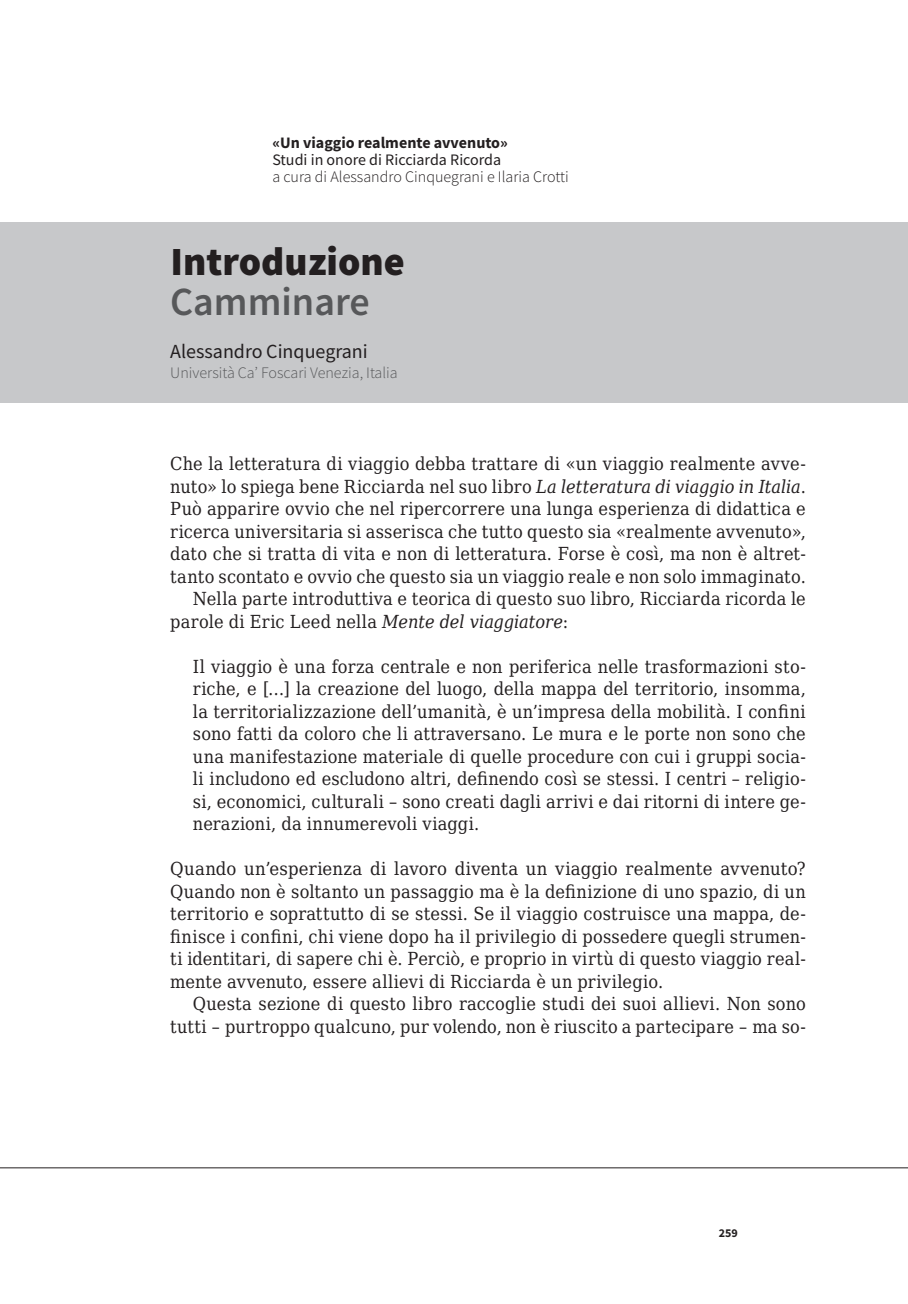
<style>
.page{position:relative;width:908px;height:1304px;background:#fff}
.page>*{position:absolute;margin:0;border:0;box-sizing:border-box;transform-origin:0 0}
.t1{font:900 40px "Source Sans Pro";color:#231f20}
.t2{font:600 40px "Source Sans Pro";color:#57585a}
.t3{font:20px "Source Sans Pro";color:#231f20}
.t4{font:18px/22.4px "DejaVu Serif Condensed";letter-spacing:.015em;color:#231f20;text-align:justify}
.t5{font:300 16px "Source Sans Pro";color:#231f20}
.t6{font:300 16px "Source Sans Pro";color:#57585a}
.t7{font:16px "Source Sans Pro";color:#231f20}
.t8{font:700 16px "Source Sans Pro";color:#231f20}
.t9{font:700 12px "Source Sans Pro";color:#231f20}
.s1{font-style:italic}
</style>
<div class="page">
<hr style="left:0;top:1167px;width:907px;height:1px;background:#231f20">
<div style="left:0;top:223px;width:907px;height:180px;background:#c7c8ca"></div>
<p class="t8" style="left:272px;top:132px;width:237px">«Un viaggio realmente avvenuto»</p>
<p class="t7" style="left:272px;top:150px;width:230px">Studi in onore di Ricciarda Ricorda</p>
<p class="t5" style="left:272px;top:167px;width:298px">a cura di Alessandro Cinquegrani e Ilaria Crotti</p>
<h1 class="t1" style="left:170px;top:234px;width:236px">Introduzione</h1>
<h1 class="t2" style="left:170px;top:276px;width:201px">Camminare</h1>
<p class="t3" style="left:170px;top:339px;width:199px">Alessandro Cinquegrani</p>
<p class="t6" style="left:170px;top:363px;width:229px">Università Ca’ Foscari Venezia, Italia</p>
<p class="t4" style="left:170px;top:452px;width:636px">Che la letteratura di viaggio debba trattare di «un viaggio realmente avve-</p>
<p class="t4" style="left:170px;top:475px;width:636px">nuto» lo spiega bene Ricciarda nel suo libro <span class="s1">La letteratura di viaggio in Italia</span>.</p>
<p class="t4" style="left:170px;top:497px;width:636px">Può apparire ovvio che nel ripercorrere una lunga esperienza di didattica e</p>
<p class="t4" style="left:170px;top:520px;width:636px">ricerca universitaria si asserisca che tutto questo sia «realmente avvenuto»,</p>
<p class="t4" style="left:170px;top:542px;width:636px">dato che si tratta di vita e non di letteratura. Forse è così, ma non è altret-</p>
<p class="t4" style="left:170px;top:565px;width:636px">tanto scontato e ovvio che questo sia un viaggio reale e non solo immaginato.</p>
<p class="t4" style="left:193px;top:587px;width:614px">Nella parte introduttiva e teorica di questo suo libro, Ricciarda ricorda le</p>
<p class="t4" style="left:170px;top:610px;width:399px">parole di Eric Leed nella <span class="s1">Mente del viaggiatore</span>:</p>
<p class="t4" style="left:193px;top:655px;width:614px">Il viaggio è una forza centrale e non periferica nelle trasformazioni sto&shy;riche, e […] la creazione del luogo, della mappa del territorio, insomma, la territorializzazione dell’umanità, è un’impresa della mobilità. I confini sono fatti da coloro che li attraversano. Le mura e le porte non sono che una manifestazione materiale di quelle procedure con cui i gruppi socia&shy;li includono ed escludono altri, definendo così se stessi. I centri – religio&shy;si, economici, culturali – sono creati dagli arrivi e dai ritorni di intere ge&shy;nerazioni, da innumerevoli viaggi.</p>
<p class="t4" style="left:170px;top:857px;width:636px">Quando un’esperienza di lavoro diventa un viaggio realmente avvenuto?<br>Quando non è soltanto un passaggio ma è la definizione di uno spazio, di un territorio e soprattutto di se stessi. Se il viaggio costruisce una mappa, de&shy;finisce i confini, chi viene dopo ha il privilegio di possedere quegli strumen&shy;ti identitari, di sapere chi è. Perciò, e proprio in virtù di questo viaggio real&shy;mente avvenuto, essere allievi di Ricciarda è un privilegio.</p>
<p class="t4" style="left:170px;top:992px;width:636px;text-align:right">Questa sezione di questo libro raccoglie studi dei suoi allievi. Non sono tutti – purtroppo qualcuno, pur volendo, non è riuscito a partecipare – ma so-</p>
<p class="t9" style="left:718px;top:1225px;width:21px">259</p>
</div>
